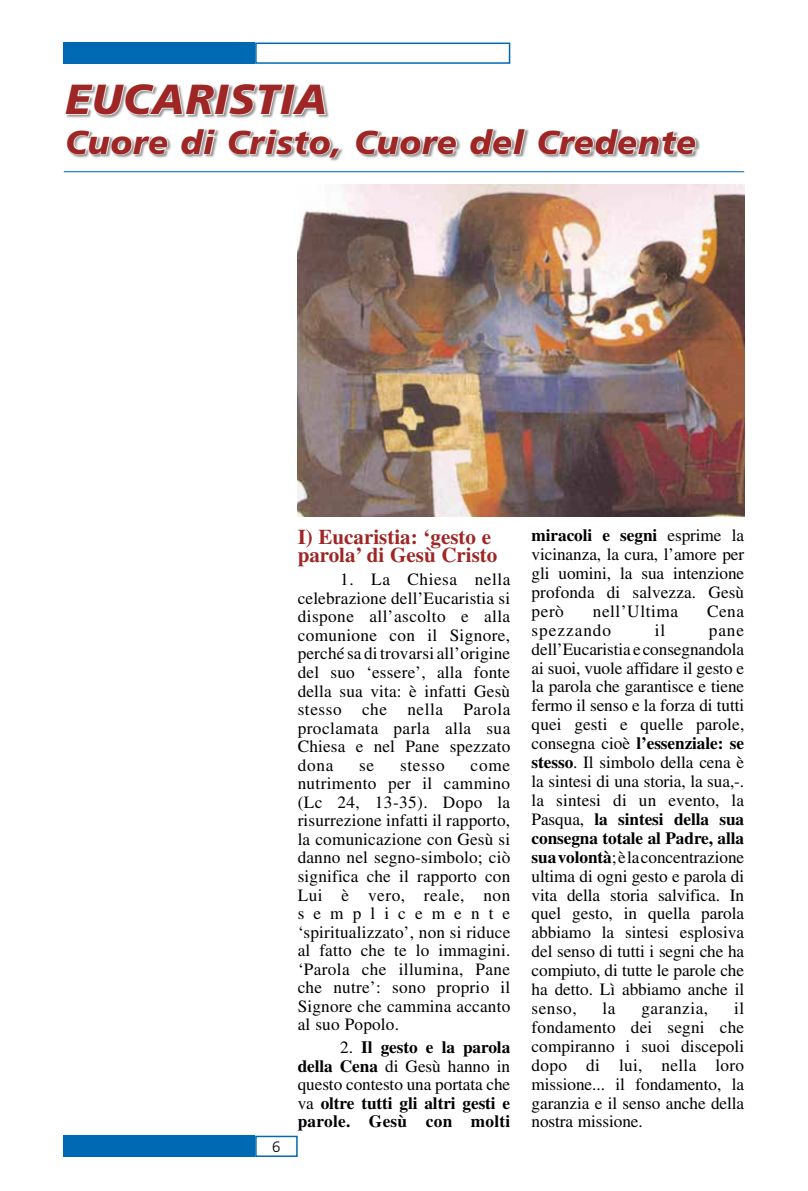
<style>
.page{position:relative;width:808px;height:1191px;background:#fff}
.page>*{position:absolute;margin:0;border:0;box-sizing:border-box;transform-origin:0 0}
.t1{font:italic 900 42px "Frutiger";letter-spacing:.02em;color:#9e2624}
.t2{font:italic 900 33px "Frutiger";letter-spacing:.02em;color:#9e2624}
.t3{font:700 21px/18.6px "Times";color:#9e2624}
.t4{font:17.25px/18.9px "Times";letter-spacing:.01em;color:#000;text-align:justify}
.t5{font:700 17.25px/18.6px "Times";letter-spacing:-.005em;color:#000;text-align:justify}
.t6{font:17.25px "Times";letter-spacing:.035em;color:#000}
.t7{font:17.25px "Times";letter-spacing:.055em;color:#000}
.t8{font:17.25px "Times";letter-spacing:.03em;color:#000}
.t9{font:300 15px "Frutiger";color:#000}
.s1{font-weight:400}
.s2{font-weight:700}
</style>
<div class="page">
<div style="left:255px;top:1135px;width:43px;height:22px;border:2px solid #0069b4"></div>
<div style="left:64px;top:1135px;width:191px;height:22px;background:#0069b4"></div>
<div style="left:64px;top:43px;width:191px;height:21px;background:#0069b4"></div>
<div style="left:255px;top:43px;width:255px;height:21px;border:2px solid #0069b4"></div>
<svg style="left:66px;top:85px;width:261px;height:31px"></svg>
<svg style="left:68px;top:131px;width:101px;height:24px"></svg>
<svg style="left:183px;top:129px;width:34px;height:26px"></svg>
<svg style="left:230px;top:129px;width:112px;height:30px"></svg>
<svg style="left:357px;top:131px;width:100px;height:24px"></svg>
<svg style="left:471px;top:129px;width:56px;height:26px"></svg>
<svg style="left:539px;top:129px;width:158px;height:26px"></svg>
<hr style="left:64px;top:171px;width:680px;height:1px;background:#0069b4">
<img style="left:298px;top:184px;width:446px;height:332px">
<h1 class="t1" style="left:65px;top:74px;width:263px">EUCARISTIA</h1>
<h2 class="t2" style="left:65px;top:122px;width:632px">Cuore di Cristo, Cuore del Credente</h2>
<p class="t9" style="left:272px;top:1137px;width:10px">6</p>
<p class="t3" style="left:298px;top:527px;width:201px">I) Eucaristia: ‘gesto e parola’ di Gesù Cristo</p>
<p class="t4" style="left:298px;top:570px;width:214px;text-indent:43px">1. La Chiesa nella celebrazione dell’Eucaristia si dispone all’ascolto e alla comunione con il Signore, perché sa di trovarsi all’origine del suo ‘essere’, alla fonte della sua vita: è infatti Gesù stesso che nella Parola proclamata parla alla sua Chiesa e nel Pane spezzato dona</p>
<p class="t4" style="left:359px;top:755px;width:17px">se</p>
<p class="t4" style="left:400px;top:755px;width:46px">stesso</p>
<p class="t4" style="left:298px;top:755px;width:214px;text-indent:173px">come nutrimento per il cammino (Lc 24, 13-35). Dopo la risurrezione infatti il rapporto, la comunicazione con Gesù si danno nel segno-simbolo; ciò significa che il rapporto con Lui è vero, reale, non semplicemente ‘spiritualizzato’, non si riduce al fatto che te lo immagini. ‘Parola che illumina, Pane che nutre’: sono proprio il Signore che cammina accanto al suo Popolo.</p>
<p class="t5" style="left:298px;top:1037px;width:214px;text-indent:43px"><span class="s1">2.</span> Il gesto e la parola della Cena <span class="s1">di Gesù hanno in questo contesto una portata che va</span> oltre tutti gli altri gesti e parole. Gesù con molti</p>
<p class="t4" style="left:531px;top:526px;width:214px"><span class="s2">miracoli e segni</span> esprime la vicinanza, la cura, l’amore per gli uomini, la sua intenzione profonda di salvezza. Gesù però</p>
<p class="t6" style="left:593px;top:601px;width:87px">nell’Ultima</p>
<p class="t4" style="left:707px;top:601px;width:39px">Cena</p>
<p class="t7" style="left:531px;top:620px;width:81px">spezzando</p>
<p class="t4" style="left:655px;top:620px;width:12px">il</p>
<p class="t4" style="left:531px;top:620px;width:214px;text-indent:177px">pane dell’Eucaristia e consegnandola ai suoi, vuole affidare il gesto e la parola che garantisce e tiene fermo il senso e la forza di tutti quei gesti e quelle parole, consegna cioè <span class="s2">l’essenziale: se stesso</span>. Il simbolo della cena è la sintesi di una storia, la sua,-. la sintesi di un evento, la Pasqua, <span class="s2">la sintesi della sua consegna totale al Padre, alla sua volontà</span>; è la concentrazione ultima di ogni gesto e parola di vita della storia salvifica. In quel gesto, in quella parola abbiamo la sintesi esplosiva del senso di tutti i segni che ha compiuto, di tutte le parole che ha detto. Lì abbiamo anche il senso,</p>
<p class="t4" style="left:531px;top:998px;width:214px;text-indent:203px">il fondamento dei segni che compiranno i suoi discepoli dopo di lui, nella loro missione... il fondamento, la garanzia e il senso anche della nostra missione.</p>
<p class="t4" style="left:603px;top:998px;width:14px">la</p>
<p class="t8" style="left:641px;top:998px;width:68px">garanzia,</p>
</div>
